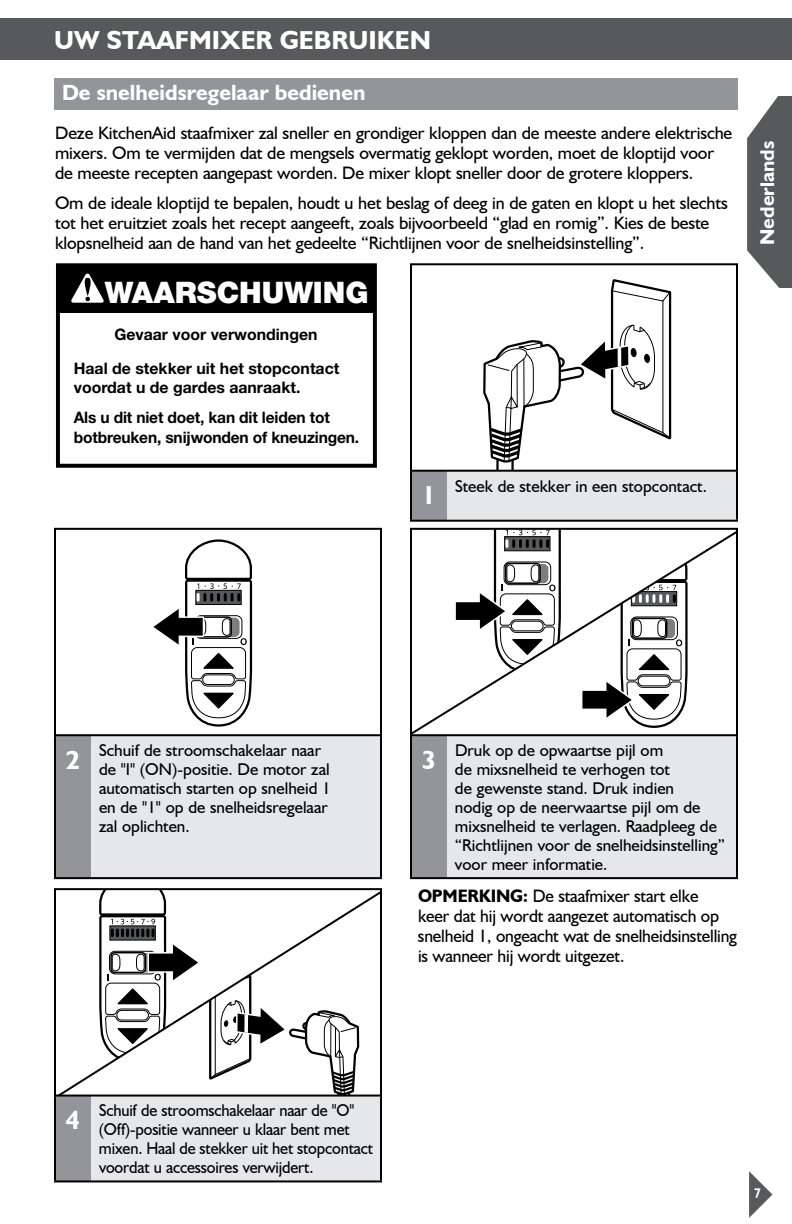
<style>
.page{position:relative;width:792px;height:1224px;background:#fff}
.page>*{position:absolute;margin:0;border:0;box-sizing:border-box;transform-origin:0 0}
.t1{font:900 29.8px "Helvetica Neue LT Std";color:#fff}
.t2{font:700 26px "Humanist 521 BT";color:#fff}
.t3{font:700 22px "Humanist 521 BT";color:#fff}
.t4{font:700 20px "Humanist 521 BT";color:#fff}
.t5{font:18px/20px "Humanist 521 BT";letter-spacing:-.01em;color:#000}
.t6{font:700 18px "Humanist 521 BT";color:#000}
.t7{font:17px/19px "Humanist 521 BT";color:#000}
.t8{font:17px/19px "Humanist 521 BT";color:#000;scale:.96 1}
.t9{font:700 15.8px/33.6px "Helvetica Neue LT Std";color:#000}
.t10{font:700 14px "Humanist 521 BT";color:#fff;scale:.9 1}
.s1{font-weight:700}
</style>
<div class="page">
<svg style="left:749px;top:1171px;width:23px;height:47px"></svg>
<svg style="left:747px;top:96px;width:45px;height:192px;background:#707173"></svg>
<div style="left:0;top:18px;width:792px;height:42px;background:#58595b"></div>
<svg style="left:153px;top:539px;width:100px;height:188px"></svg>
<div style="left:54px;top:528px;width:328px;height:210px;border:2px solid #000"></div>
<svg style="left:57px;top:891px;width:322px;height:204px"></svg>
<div style="left:54px;top:888px;width:328px;height:210px;border:2px solid #000"></div>
<svg style="left:413px;top:531px;width:322px;height:203px"></svg>
<div style="left:410px;top:528px;width:328px;height:210px;border:2px solid #000"></div>
<div style="left:55px;top:735px;width:36px;height:143px;background:#939598"></div>
<div style="left:91px;top:735px;width:290px;height:143px;background:#e6e7e8"></div>
<hr style="left:54px;top:734px;width:37px;height:2px;background:#000">
<hr style="left:54px;top:736px;width:2px;height:141px;background:#000">
<hr style="left:54px;top:877px;width:37px;height:2px;background:#000">
<hr style="left:380px;top:736px;width:2px;height:141px;background:#000">
<hr style="left:91px;top:734px;width:291px;height:2px;background:#000">
<hr style="left:91px;top:877px;width:291px;height:2px;background:#000">
<div style="left:55px;top:1096px;width:36px;height:85px;background:#939598"></div>
<div style="left:91px;top:1096px;width:290px;height:85px;background:#e6e7e8"></div>
<hr style="left:54px;top:1095px;width:37px;height:2px;background:#000">
<hr style="left:54px;top:1097px;width:2px;height:83px;background:#000">
<hr style="left:54px;top:1180px;width:37px;height:2px;background:#000">
<hr style="left:380px;top:1097px;width:2px;height:83px;background:#000">
<hr style="left:91px;top:1095px;width:291px;height:2px;background:#000">
<hr style="left:91px;top:1180px;width:291px;height:2px;background:#000">
<div style="left:411px;top:735px;width:36px;height:143px;background:#939598"></div>
<div style="left:447px;top:735px;width:290px;height:143px;background:#e6e7e8"></div>
<hr style="left:410px;top:734px;width:37px;height:2px;background:#000">
<hr style="left:410px;top:736px;width:2px;height:141px;background:#000">
<hr style="left:410px;top:877px;width:37px;height:2px;background:#000">
<hr style="left:736px;top:736px;width:2px;height:141px;background:#000">
<hr style="left:447px;top:734px;width:291px;height:2px;background:#000">
<hr style="left:447px;top:877px;width:291px;height:2px;background:#000">
<svg style="left:476px;top:279px;width:197px;height:191px"></svg>
<div style="left:410px;top:263px;width:328px;height:210px;border:2px solid #000"></div>
<div style="left:54px;top:78px;width:684px;height:32px;background:#939598"></div>
<div style="left:411px;top:471px;width:36px;height:50px;background:#939598"></div>
<div style="left:447px;top:471px;width:290px;height:50px;background:#e6e7e8"></div>
<hr style="left:410px;top:470px;width:37px;height:2px;background:#000">
<hr style="left:410px;top:472px;width:2px;height:48px;background:#000">
<hr style="left:410px;top:520px;width:37px;height:2px;background:#000">
<hr style="left:736px;top:472px;width:2px;height:48px;background:#000">
<hr style="left:447px;top:470px;width:291px;height:2px;background:#000">
<hr style="left:447px;top:520px;width:291px;height:2px;background:#000">
<div style="left:56px;top:263px;width:321px;height:205px;border:4px solid #000"></div>
<div style="left:57px;top:267px;width:317px;height:45px;background:#000"></div>
<svg style="left:71px;top:274px;width:33px;height:29px"></svg>
<h2 class="t2" style="left:54px;top:24px;width:244px">Uw staafmixer gebruiken</h2>
<p class="t3" style="left:62px;top:79px;width:305px">De snelheidsregelaar bedienen</p>
<p class="t5" style="left:55px;top:122px;width:679px">Deze KitchenAid staafmixer zal sneller en grondiger kloppen dan de meeste andere elektrische mixers. Om te vermijden dat de mengsels overmatig geklopt worden, moet de kloptijd voor de meeste recepten aangepast worden. De mixer klopt sneller door de grotere kloppers.</p>
<p class="t5" style="left:55px;top:192px;width:674px">Om de ideale kloptijd te bepalen, houdt u het beslag of deeg in de gaten en klopt u het slechts tot het eruitziet zoals het recept aangeeft, zoals bijvoorbeeld “glad en romig”. Kies de beste klopsnelheid aan de hand van het gedeelte “Richtlijnen voor de snelheidsinstelling”.</p>
<h1 class="t1" style="left:105px;top:274px;width:265px">WAARSCHUWING</h1>
<p class="t9" style="left:74px;top:317px;width:267px;text-indent:41px">Gevaar voor verwondingen<br>Haal de stekker uit het stopcontact</p>
<p class="t9" style="left:74px;top:373px;width:258px;line-height:29.8px">voordat u de gardes aanraakt.<br>Als u dit niet doet, kan dit leiden tot</p>
<p class="t9" style="left:74px;top:420px;width:287px">botbreuken, snijwonden of kneuzingen.</p>
<h2 class="t2" style="left:422px;top:479px;width:16px">1</h2>
<p class="t7" style="left:455px;top:476px;width:253px">Steek de stekker in een stopcontact.</p>
<p class="t4" style="left:755px;top:245px;width:105px;rotate:-90deg">Nederlands</p>
<h2 class="t2" style="left:66px;top:744px;width:16px">2</h2>
<p class="t7" style="left:99px;top:741px;width:233px">Schuif de stroomschakelaar naar de "I" (ON)-positie. De motor zal automatisch starten op snelheid 1 en de "1" op de snelheidsregelaar zal oplichten.</p>
<h2 class="t2" style="left:422px;top:744px;width:16px">3</h2>
<p class="t7" style="left:455px;top:741px;width:272px">Druk op de opwaartse pijl om<br>de mixsnelheid te verhogen tot<br>de gewenste stand. Druk indien<br>nodig op de neerwaartse pijl om de mixsnelheid te verlagen. Raadpleeg de “Richtlijnen voor de snelheidsinstelling” voor meer informatie.</p>
<p class="t6" style="left:418px;top:884px;width:14px">OPM</p>
<p class="t5" style="left:418px;top:885px;width:321px;text-indent:40px"><span class="s1">ERKING:</span> De staafmixer start elke<br>keer dat hij wordt aangezet automatisch op snelheid 1, ongeacht wat de snelheidsinstelling is wanneer hij wordt uitgezet.</p>
<h2 class="t2" style="left:66px;top:1104px;width:16px">4</h2>
<p class="t8" style="left:99px;top:1101px;width:287px">Schuif de stroomschakelaar naar de "O" (Off)-positie wanneer u klaar bent met mixen. Haal de stekker uit het stopcontact voordat u accessoires verwijdert.</p>
<p class="t10" style="left:754px;top:1185px;width:9px">7</p>
</div>
